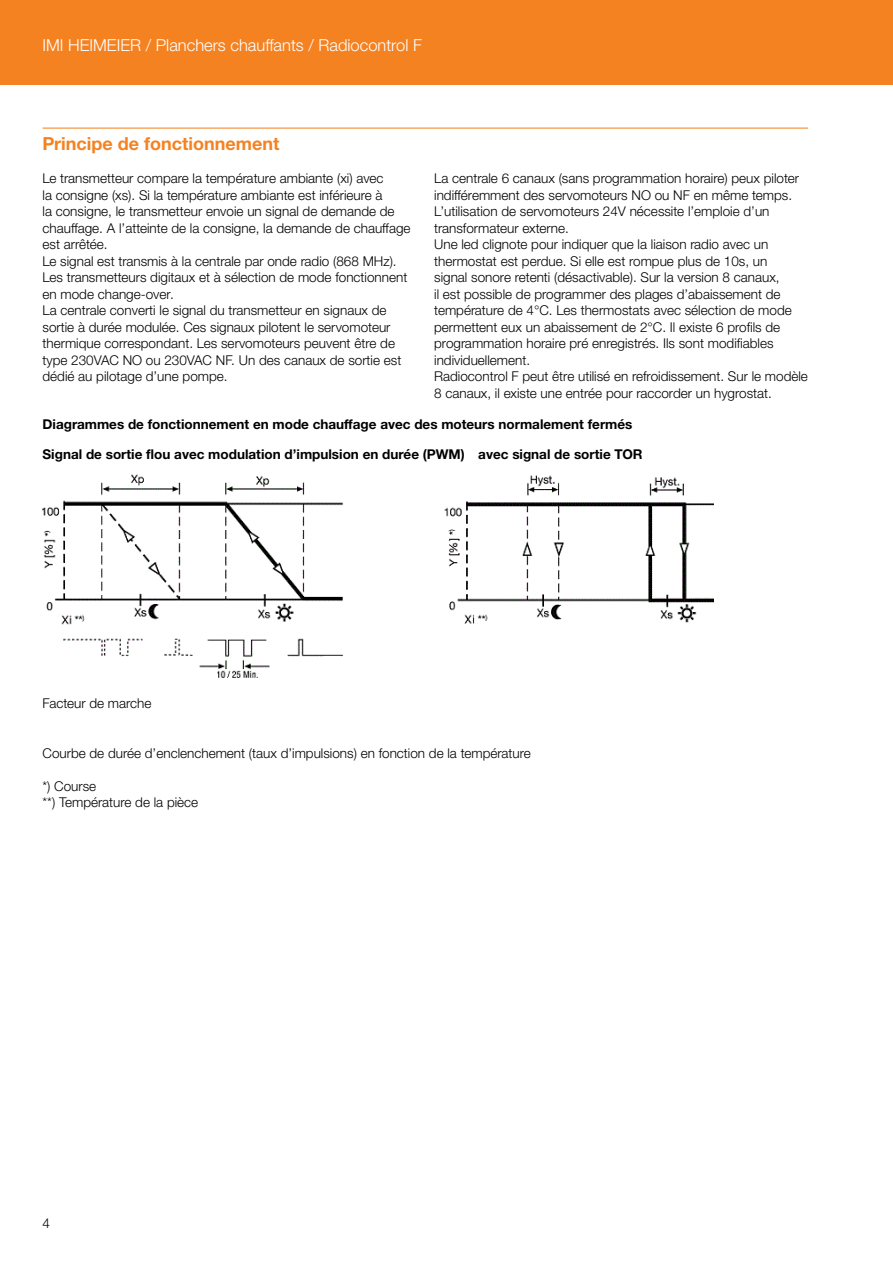
<style>
.page{position:relative;width:893px;height:1263px;background:#fff}
.page>*{position:absolute;margin:0;border:0;box-sizing:border-box;transform-origin:0 0}
.t1{font:700 18px "Helvetica Neue LTW1 G";color:#f58220}
.t2{font:300 16.5px "Helvetica Neue LTW1 G";color:#fff}
.t3{font:300 13.5px/16.5px "Helvetica Neue LTW1 G";color:#000}
.t4{font:700 13.5px "Helvetica Neue LTW1 G";color:#000}
</style>
<div class="page">
<div style="left:0;top:0;width:893px;height:85px;background:#f58220"></div>
<hr style="left:43px;top:128px;width:765px;height:1px;background:#f58220">
<img style="left:43px;top:474px;width:670px;height:203px">
<p class="t2" style="left:43px;top:35px;width:381px">IMI HEIMEIER / Planchers chauffants / Radiocontrol F</p>
<h1 class="t1" style="left:43px;top:132px;width:239px">Principe de fonctionnement</h1>
<p class="t3" style="left:43px;top:170px;width:370px">Le transmetteur compare la température ambiante (xi) avec<br>la consigne (xs). Si la température ambiante est inférieure à<br>la consigne, le transmetteur envoie un signal de demande de chauffage. A l’atteinte de la consigne, la demande de chauffage est arrêtée.<br>Le signal est transmis à la centrale par onde radio (868 MHz).<br>Les transmetteurs digitaux et à sélection de mode fonctionnent en mode change-over.<br>La centrale converti le signal du transmetteur en signaux de sortie à durée modulée. Ces signaux pilotent le servomoteur thermique correspondant. Les servomoteurs peuvent être de type 230VAC NO ou 230VAC NF. Un des canaux de sortie est dédié au pilotage d’une pompe.</p>
<p class="t3" style="left:434px;top:170px;width:375px">La centrale 6 canaux (sans programmation horaire) peux piloter indifféremment des servomoteurs NO ou NF en même temps.<br>L’utilisation de servomoteurs 24V nécessite l’emploie d’un transformateur externe.<br>Une led clignote pour indiquer que la liaison radio avec un thermostat est perdue. Si elle est rompue plus de 10s, un<br>signal sonore retenti (désactivable). Sur la version 8 canaux,<br>il est possible de programmer des plages d’abaissement de température de 4°C. Les thermostats avec sélection de mode permettent eux un abaissement de 2°C. Il existe 6 profils de programmation horaire pré enregistrés. Ils sont modifiables individuellement.<br>Radiocontrol F peut être utilisé en refroidissement. Sur le modèle 8 canaux, il existe une entrée pour raccorder un hygrostat.</p>
<p class="t4" style="left:43px;top:415px;width:591px">Diagrammes de fonctionnement en mode chauffage avec des moteurs normalement fermés</p>
<p class="t4" style="left:43px;top:446px;width:602px">Signal de sortie flou avec modulation d’impulsion en durée (PWM) avec signal de sortie TOR</p>
<p class="t3" style="left:43px;top:695px;width:111px">Facteur de marche</p>
<p class="t3" style="left:43px;top:745px;width:490px">Courbe de durée d’enclenchement (taux d’impulsions) en fonction de la température</p>
<p class="t3" style="left:43px;top:778px;width:157px">*) Course<br>**) Température de la pièce</p>
<p class="t3" style="left:43px;top:1215px;width:9px">4</p>
</div>
